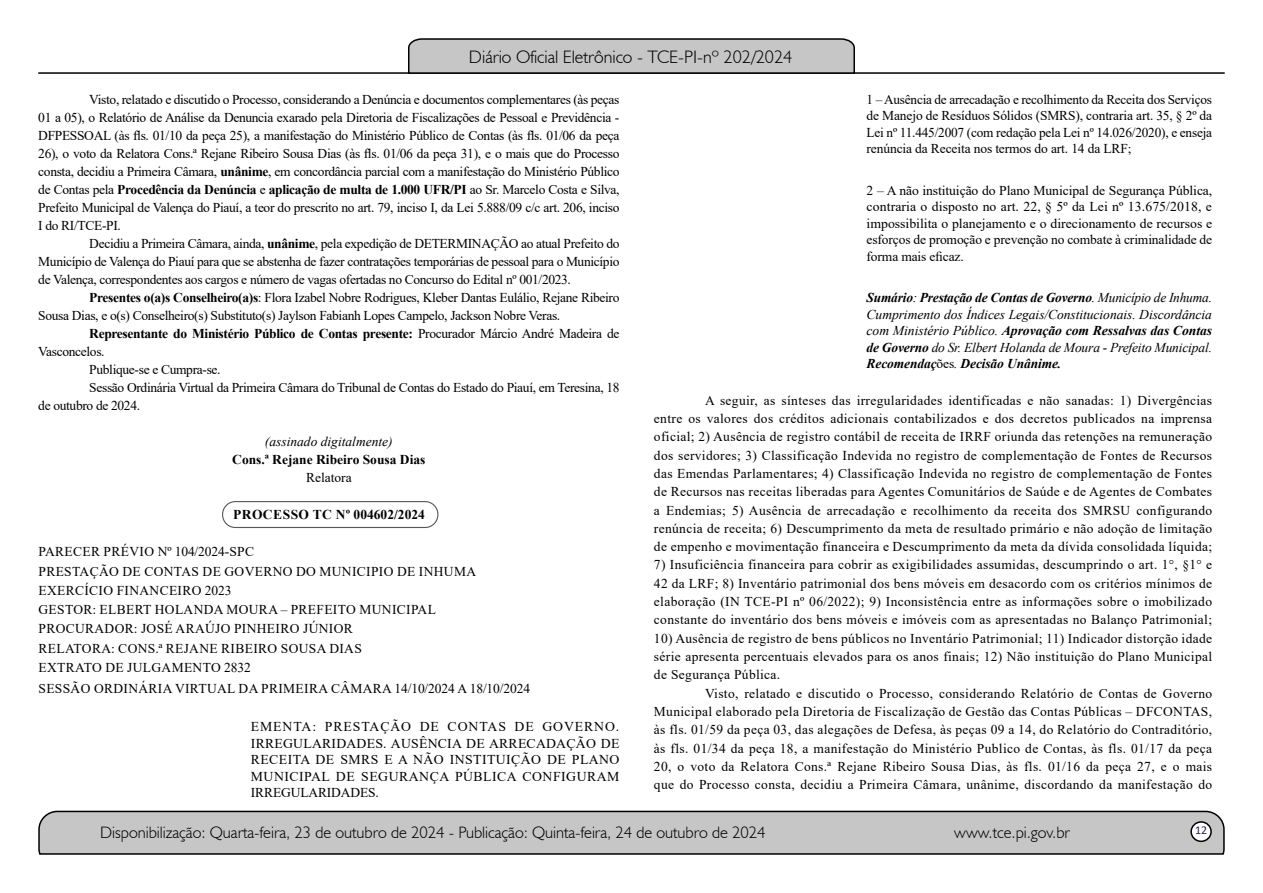
<style>
.page{position:relative;width:1263px;height:893px;background:#fff}
.page>*{position:absolute;margin:0;border:0;box-sizing:border-box;transform-origin:0 0}
.t1{font:300 18px "Humanist 521 BT";color:#000}
.t2{font:300 16.5px "Humanist 521 BT";color:#000}
.t3{font:13.5px/18.3px "Times New Roman";letter-spacing:-.01em;color:#000;text-align:justify}
.t4{font:13.5px/19.2px "Times New Roman";letter-spacing:.025em;color:#000}
.t5{font:italic 13.5px/16.5px "Times New Roman";letter-spacing:-.01em;color:#000;text-align:justify}
.t6{font:700 13.5px "Times New Roman";letter-spacing:-.025em;color:#000}
.t7{font:700 13.5px "Times New Roman";color:#000}
.t8{font:700 13.5px "Times New Roman";letter-spacing:.02em;color:#000}
.t9{font:12px "Calibri";color:#212d4c}
.s1{font-weight:700}
.s2{font-weight:400}
.s3{font-style:normal}
</style>
<div class="page">
<svg style="left:38px;top:810px;width:1187px;height:45px"></svg>
<div style="left:1191px;top:822px;width:20px;height:19px;background:#fff;border-radius:50%"></div>
<div style="left:1190px;top:821px;width:22px;height:21px;border:2px solid #000;border-radius:50%"></div>
<hr style="left:38px;top:72px;width:1187px;height:2px;background:#000">
<svg style="left:407px;top:38px;width:449px;height:36px"></svg>
<div style="left:222px;top:501px;width:216px;height:27px;border:1px solid #575756;border-radius:13px"></div>
<h1 class="t1" style="left:469px;top:46px;width:325px">Diário Oficial Eletrônico - TCE-PI-nº 202/2024</h1>
<p class="t3" style="left:38px;top:90px;width:583px;text-indent:51px">Visto, relatado e discutido o Processo, considerando a Denúncia e documentos complementares (às peças 01 a 05), o Relatório de Análise da Denuncia exarado pela Diretoria de Fiscalizações de Pessoal e Previdência - DFPESSOAL (às fls. 01/10 da peça 25), a manifestação do Ministério Público de Contas (às fls. 01/06 da peça 26), o voto da Relatora Cons.ª Rejane Ribeiro Sousa Dias (às fls. 01/06 da peça 31), e o mais que do Processo consta, decidiu a Primeira Câmara, <span class="s1">unânime</span>, em concordância parcial com a manifestação do Ministério Público de Contas pela <span class="s1">Procedência da Denúncia</span> e <span class="s1">aplicação de multa de 1.000 UFR/PI</span> ao Sr. Marcelo Costa e Silva, Prefeito Municipal de Valença do Piauí, a teor do prescrito no art. 79, inciso I, da Lei 5.888/09 c/c art. 206, inciso I do RI/TCE-PI.</p>
<p class="t3" style="left:38px;top:234px;width:583px;text-indent:51px">Decidiu a Primeira Câmara, ainda, <span class="s1">unânime</span>, pela expedição de DETERMINAÇÃO ao atual Prefeito do Município de Valença do Piauí para que se abstenha de fazer contratações temporárias de pessoal para o Município de Valença, correspondentes aos cargos e número de vagas ofertadas no Concurso do Edital nº 001/2023.</p>
<p class="t3" style="left:38px;top:288px;width:583px;text-indent:51px"><span class="s1">Presentes o(a)s Conselheiro(a)s</span>: Flora Izabel Nobre Rodrigues, Kleber Dantas Eulálio, Rejane Ribeiro<br>Sousa Dias, e o(s) Conselheiro(s) Substituto(s) Jaylson Fabianh Lopes Campelo, Jackson Nobre Veras.</p>
<p class="t6" style="left:89px;top:324px;width:532px">Representante do Ministério Público de Contas presente: <span class="s2">Procurador Márcio André Madeira de</span></p>
<p class="t3" style="left:38px;top:342px;width:68px">Vasconcelos.</p>
<p class="t3" style="left:89px;top:360px;width:133px">Publique-se e Cumpra-se.</p>
<p class="t3" style="left:89px;top:378px;width:532px">Sessão Ordinária Virtual da Primeira Câmara do Tribunal de Contas do Estado do Piauí, em Teresina, 18</p>
<p class="t3" style="left:38px;top:396px;width:103px">de outubro de 2024.</p>
<p class="t5" style="left:265px;top:433px;width:129px">(assinado digitalmente)</p>
<p class="t7" style="left:232px;top:450px;width:195px">Cons.ª Rejane Ribeiro Sousa Dias</p>
<p class="t3" style="left:306px;top:468px;width:47px">Relatora</p>
<p class="t8" style="left:233px;top:505px;width:193px">PROCESSO TC Nº 004602/2024</p>
<p class="t4" style="left:38px;top:542px;width:439px">PARECER PRÉVIO Nº 104/2024-SPC<br>PRESTAÇÃO DE CONTAS DE GOVERNO DO MUNICIPIO DE INHUMA EXERCÍCIO FINANCEIRO 2023<br>GESTOR: ELBERT HOLANDA MOURA – PREFEITO MUNICIPAL PROCURADOR: JOSÉ ARAÚJO PINHEIRO JÚNIOR<br>RELATORA: CONS.ª REJANE RIBEIRO SOUSA DIAS<br>EXTRATO DE JULGAMENTO 2832</p>
<p class="t4" style="left:38px;top:678px;width:493px">SESSÃO ORDINÁRIA VIRTUAL DA PRIMEIRA CÂMARA 14/10/2024 A 18/10/2024</p>
<p class="t3" style="left:251px;top:718px;width:370px;line-height:16.5px">EMENTA: PRESTAÇÃO DE CONTAS DE GOVERNO.<br>IRREGULARIDADES. AUSÊNCIA DE ARRECADAÇÃO DE RECEITA DE SMRS E A NÃO INSTITUIÇÃO DE PLANO MUNICIPAL DE SEGURANÇA PÚBLICA CONFIGURAM IRREGULARIDADES.</p>
<p class="t3" style="left:867px;top:91px;width:347px;line-height:16.5px">1 – Ausência de arrecadação e recolhimento da Receita dos Serviços de Manejo de Resíduos Sólidos (SMRS), contraria art. 35, § 2º da Lei nº 11.445/2007 (com redação pela Lei nº 14.026/2020), e enseja renúncia da Receita nos termos do art. 14 da LRF;</p>
<p class="t3" style="left:867px;top:182px;width:347px;line-height:16.5px">2 – A não instituição do Plano Municipal de Segurança Pública, contraria o disposto no art. 22, § 5º da Lei nº 13.675/2018, e impossibilita o planejamento e o direcionamento de recursos e esforços de promoção e prevenção no combate à criminalidade de forma mais eficaz.</p>
<p class="t5" style="left:867px;top:289px;width:347px"><span class="s1">Sumário</span>: <span class="s1">Prestação de Contas de Governo</span>. Município de Inhuma.<br>Cumprimento dos Índices Legais/Constitucionais. Discordância com Ministério Público. <span class="s1">Aprovação com Ressalvas das Contas de Governo</span> do Sr. Elbert Holanda de Moura - Prefeito Municipal.<br><span class="s1">Recomendaç</span><span class="s3">ões</span>. <span class="s1">Decisão Unânime.</span></p>
<p class="t3" style="left:654px;top:391px;width:560px;text-indent:51px">A seguir, as sínteses das irregularidades identificadas e não sanadas: 1) Divergências entre os valores dos créditos adicionais contabilizados e dos decretos publicados na imprensa oficial; 2) Ausência de registro contábil de receita de IRRF oriunda das retenções na remuneração dos servidores; 3) Classificação Indevida no registro de complementação de Fontes de Recursos das Emendas Parlamentares; 4) Classificação Indevida no registro de complementação de Fontes de Recursos nas receitas liberadas para Agentes Comunitários de Saúde e de Agentes de Combates a Endemias; 5) Ausência de arrecadação e recolhimento da receita dos SMRSU configurando renúncia de receita; 6) Descumprimento da meta de resultado primário e não adoção de limitação de empenho e movimentação financeira e Descumprimento da meta da dívida consolidada líquida;</p>
<p class="t3" style="left:654px;top:555px;width:560px">7) Insuficiência financeira para cobrir as exigibilidades assumidas, descumprindo o art. 1°, §1° e 42 da LRF; 8) Inventário patrimonial dos bens móveis em desacordo com os critérios mínimos de elaboração (IN TCE-PI nº 06/2022); 9) Inconsistência entre as informações sobre o imobilizado constante do inventário dos bens móveis e imóveis com as apresentadas no Balanço Patrimonial;</p>
<p class="t3" style="left:654px;top:629px;width:560px">10) Ausência de registro de bens públicos no Inventário Patrimonial; 11) Indicador distorção idade série apresenta percentuais elevados para os anos finais; 12) Não instituição do Plano Municipal de Segurança Pública.</p>
<p class="t3" style="left:654px;top:683px;width:560px;text-indent:51px">Visto, relatado e discutido o Processo, considerando Relatório de Contas de Governo Municipal elaborado pela Diretoria de Fiscalização de Gestão das Contas Públicas – DFCONTAS, às fls. 01/59 da peça 03, das alegações de Defesa, às peças 09 a 14, do Relatório do Contraditório, às fls. 01/34 da peça 18, a manifestação do Ministério Publico de Contas, às fls. 01/17 da peça 20, o voto da Relatora Cons.ª Rejane Ribeiro Sousa Dias, às fls. 01/16 da peça 27, e o mais que do Processo consta, decidiu a Primeira Câmara, unânime, discordando da manifestação do</p>
<p class="t2" style="left:100px;top:822px;width:667px">Disponibilização: Quarta-feira, 23 de outubro de 2024 - Publicação: Quinta-feira, 24 de outubro de 2024</p>
<p class="t2" style="left:954px;top:822px;width:117px">www.tce.pi.gov.br</p>
<p class="t9" style="left:1195px;top:821px;width:14px">12</p>
</div>
